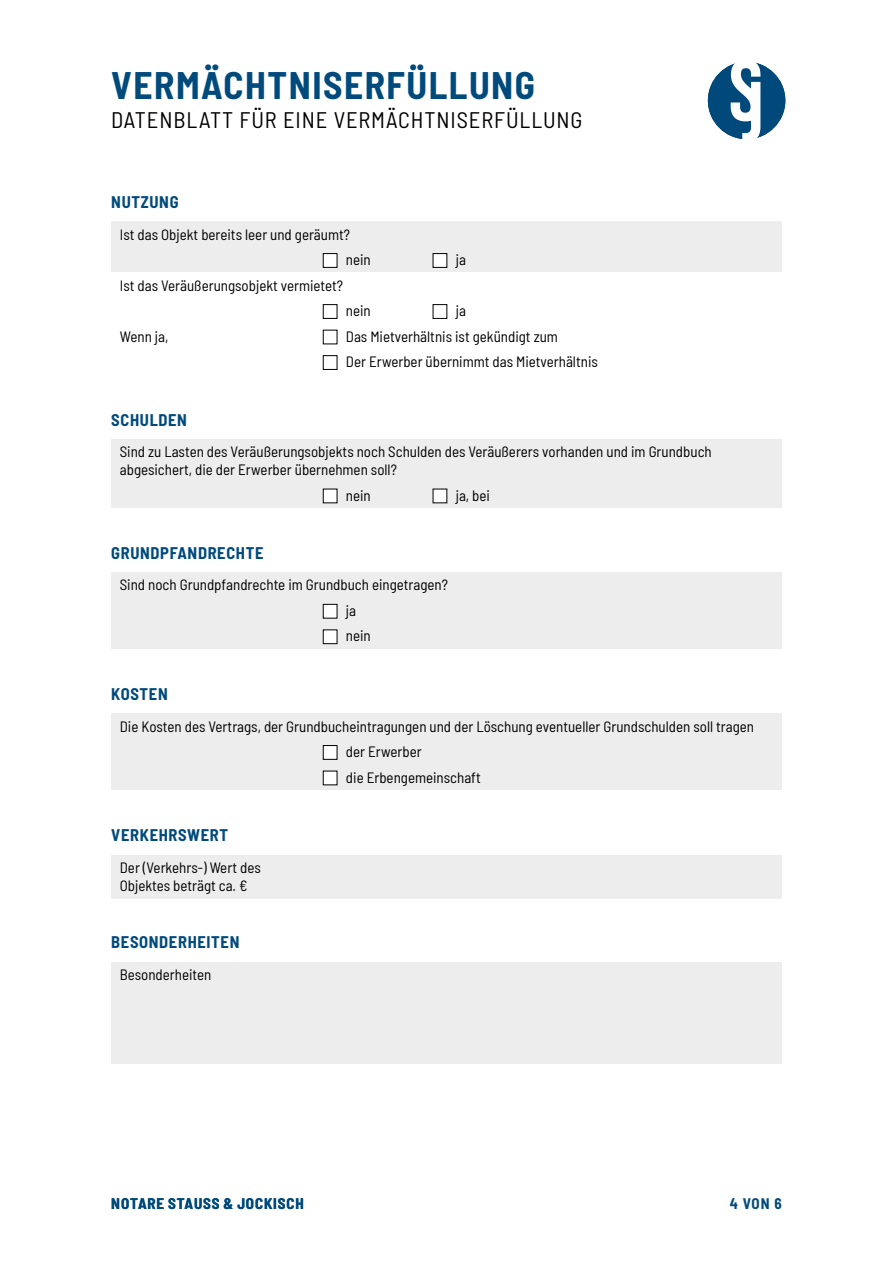
<style>
.page{position:relative;width:893px;height:1263px;background:#fff}
.page>*{position:absolute;margin:0;border:0;box-sizing:border-box;transform-origin:0 0}
.t1{font:700 semi-condensed 37.5px "Barlow";letter-spacing:.04em;color:#004a7c}
.t2{font:semi-condensed 22.5px "Barlow";letter-spacing:.04em;color:#000}
.t3{font:700 semi-condensed 16.5px "Barlow";letter-spacing:.04em;color:#004a7c}
.t4{font:semi-condensed 15px/25.5px "Barlow";color:#000}
.t5{font:700 semi-condensed 15px "Barlow";letter-spacing:.06em;color:#004a7b}
.t6{font:700 semi-condensed 15px "Barlow";color:#004a7c}
</style>
<div class="page">
<img style="left:708px;top:62px;width:77px;height:77px;border-radius:39px">
<div style="left:111px;top:222px;width:671px;height:25px;background:#ededed"></div>
<div style="left:111px;top:247px;width:671px;height:26px;background:#ededed"></div>
<div style="left:323px;top:254px;width:14px;height:13px;background:#fff"></div>
<div style="left:323px;top:253px;width:14px;height:15px;border:1px solid #000"></div>
<div style="left:433px;top:254px;width:14px;height:13px;background:#fff"></div>
<div style="left:433px;top:253px;width:14px;height:15px;border:1px solid #000"></div>
<div style="left:323px;top:304px;width:14px;height:15px;border:1px solid #000"></div>
<div style="left:433px;top:304px;width:14px;height:15px;border:1px solid #000"></div>
<div style="left:323px;top:355px;width:14px;height:15px;border:1px solid #000"></div>
<div style="left:111px;top:439px;width:671px;height:54px;background:#ededed"></div>
<div style="left:111px;top:483px;width:671px;height:25px;background:#ededed"></div>
<div style="left:323px;top:489px;width:14px;height:14px;background:#fff"></div>
<div style="left:433px;top:489px;width:14px;height:14px;background:#fff"></div>
<div style="left:111px;top:572px;width:671px;height:26px;background:#ededed"></div>
<div style="left:111px;top:598px;width:671px;height:25px;background:#ededed"></div>
<div style="left:323px;top:604px;width:14px;height:14px;background:#fff"></div>
<div style="left:323px;top:604px;width:14px;height:14px;border:1px solid #000"></div>
<div style="left:111px;top:623px;width:671px;height:26px;background:#ededed"></div>
<div style="left:323px;top:630px;width:14px;height:14px;background:#fff"></div>
<div style="left:111px;top:713px;width:671px;height:26px;background:#ededed"></div>
<div style="left:111px;top:739px;width:671px;height:25px;background:#ededed"></div>
<div style="left:323px;top:745px;width:14px;height:14px;background:#fff"></div>
<div style="left:323px;top:745px;width:14px;height:15px;border:1px solid #000"></div>
<div style="left:111px;top:764px;width:671px;height:26px;background:#ededed"></div>
<div style="left:323px;top:771px;width:14px;height:14px;background:#fff"></div>
<div style="left:111px;top:854px;width:671px;height:44px;background:#ededed"></div>
<div style="left:111px;top:962px;width:671px;height:25px;background:#ededed"></div>
<div style="left:111px;top:987px;width:671px;height:77px;background:#ededed"></div>
<h1 class="t1" style="left:111px;top:59px;width:425px">VERMÄCHTNISERFÜLLUNG</h1>
<h2 class="t2" style="left:111px;top:103px;width:473px">DATENBLATT FÜR EINE VERMÄCHTNISERFÜLLUNG</h2>
<p class="t3" style="left:111px;top:190px;width:69px">NUTZUNG</p>
<p class="t4" style="left:346px;top:220px;width:26px;text-indent:-226px">Ist das Objekt bereits leer und geräumt? nein</p>
<p class="t4" style="left:120px;top:271px;width:225px">Ist das Veräußerungsobjekt vermietet?</p>
<p class="t4" style="left:456px;top:246px;width:12px">ja</p>
<p class="t4" style="left:120px;top:322px;width:50px">Wenn ja,</p>
<p class="t3" style="left:111px;top:408px;width:77px">SCHULDEN</p>
<p class="t4" style="left:346px;top:297px;width:26px">nein</p>
<p class="t4" style="left:456px;top:297px;width:12px">ja</p>
<p class="t4" style="left:346px;top:322px;width:214px">Das Mietverhältnis ist gekündigt zum</p>
<p class="t4" style="left:346px;top:348px;width:253px">Der Erwerber übernimmt das Mietverhältnis</p>
<p class="t4" style="left:120px;top:442px;width:593px;line-height:18px">Sind zu Lasten des Veräußerungsobjekts noch Schulden des Veräußerers vorhanden und im Grundbuch abgesichert, die der Erwerber übernehmen soll?</p>
<p class="t4" style="left:346px;top:481px;width:26px">nein</p>
<p class="t4" style="left:456px;top:481px;width:36px">ja, bei</p>
<p class="t3" style="left:111px;top:541px;width:154px">GRUNDPFANDRECHTE</p>
<p class="t4" style="left:346px;top:571px;width:104px;text-indent:-226px">Sind noch Grundpfandrechte im Grundbuch eingetragen? ja<br>nein</p>
<p class="t3" style="left:111px;top:682px;width:58px">KOSTEN</p>
<p class="t4" style="left:346px;top:712px;width:410px;text-indent:-226px">Die Kosten des Vertrags, der Grundbucheintragungen und der Löschung eventueller Grundschulden soll tragen der Erwerber<br>die Erbengemeinschaft</p>
<p class="t3" style="left:111px;top:823px;width:118px">VERKEHRSWERT</p>
<p class="t4" style="left:120px;top:857px;width:142px;line-height:18px">Der (Verkehrs-) Wert des<br>Objektes beträgt ca. €</p>
<p class="t3" style="left:111px;top:930px;width:130px">BESONDERHEITEN</p>
<p class="t4" style="left:120px;top:961px;width:93px">Besonderheiten</p>
<p class="t5" style="left:111px;top:1193px;width:194px">NOTARE STAUSS &amp; JOCKISCH</p>
<p class="t6" style="left:730px;top:1193px;width:53px">4 VON 6</p>
</div>
